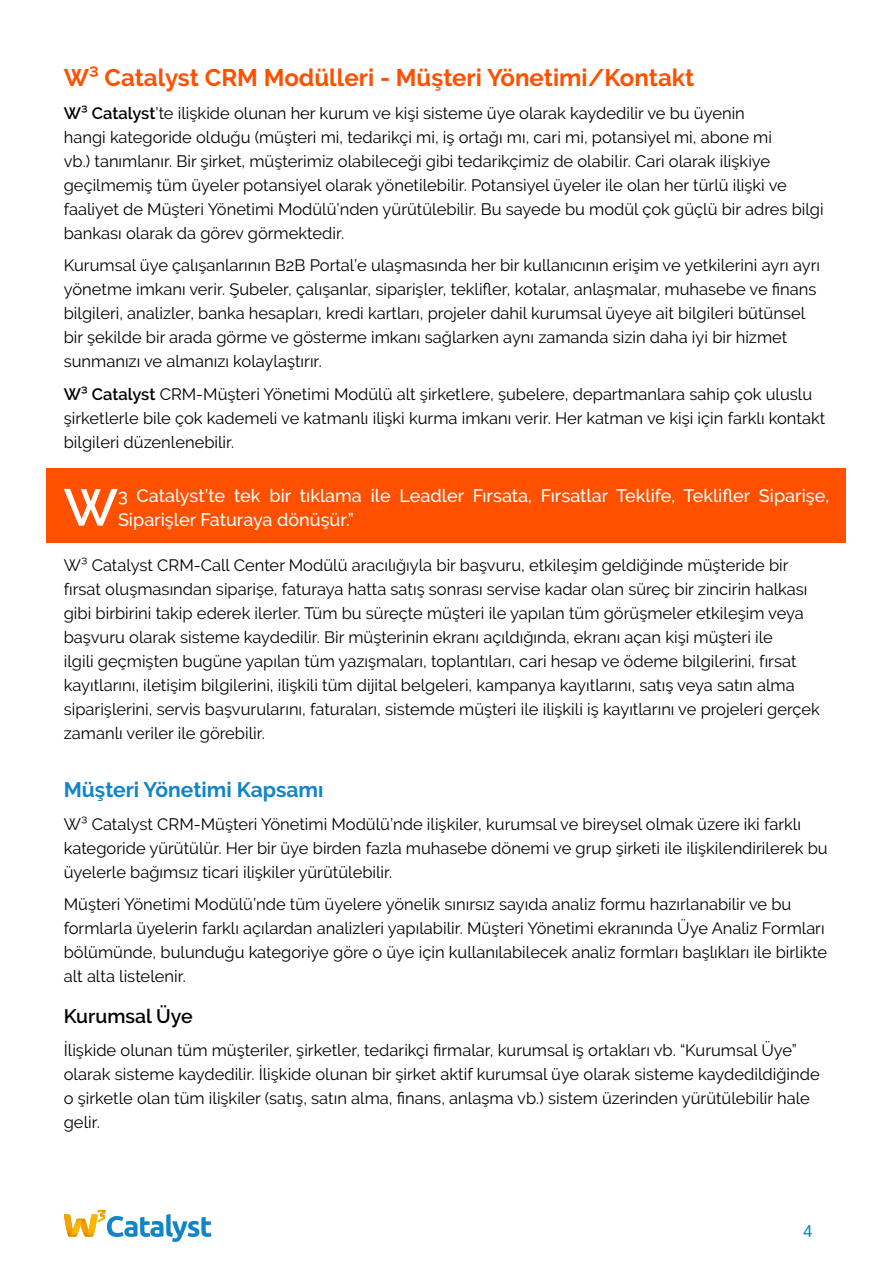
<style>
.page{position:relative;width:893px;height:1263px;background:#fff}
.page>*{position:absolute;margin:0;border:0;box-sizing:border-box;transform-origin:0 0}
.t1{font:600 51.75px "Raleway";color:#fff}
.t2{font:700 24px "Raleway";color:#ff5000}
.t3{font:700 21px "Raleway";color:#1185c7}
.t4{font:600 19.5px "Raleway";color:#000}
.t5{font:500 18px/24px "Raleway";color:#fff}
.t6{font:16.5px/24px "Raleway";color:#000}
.t7{font:16.5px "Roboto";color:#1185c7}
.s1{font-weight:600}
</style>
<div class="page">
<svg style="left:64px;top:1209px;width:147px;height:33px"></svg>
<div style="left:47px;top:468px;width:799px;height:75px;background:#ff5000"></div>
<h2 class="t2" style="left:64px;top:64px;width:632px">W³ Catalyst CRM Modülleri - Müşteri Yönetimi/Kontakt</h2>
<p class="t6" style="left:64px;top:101px;width:761px"><span class="s1">W³ Catalyst</span>’te ilişkide olunan her kurum ve kişi sisteme üye olarak kaydedilir ve bu üyenin<br>hangi kategoride olduğu (müşteri mi, tedarikçi mi, iş ortağı mı, cari mi, potansiyel mi, abone mi<br>vb.) tanımlanır. Bir şirket, müşterimiz olabileceği gibi tedarikçimiz de olabilir. Cari olarak ilişkiye geçilmemiş tüm üyeler potansiyel olarak yönetilebilir. Potansiyel üyeler ile olan her türlü ilişki ve faaliyet de Müşteri Yönetimi Modülü’nden yürütülebilir. Bu sayede bu modül çok güçlü bir adres bilgi bankası olarak da görev görmektedir.</p>
<p class="t6" style="left:64px;top:254px;width:758px">Kurumsal üye çalışanlarının B2B Portal’e ulaşmasında her bir kullanıcının erişim ve yetkilerini ayrı ayrı yönetme imkanı verir. Şubeler, çalışanlar, siparişler, teklifler, kotalar, anlaşmalar, muhasebe ve finans bilgileri, analizler, banka hesapları, kredi kartları, projeler dahil kurumsal üyeye ait bilgileri bütünsel bir şekilde bir arada görme ve gösterme imkanı sağlarken aynı zamanda sizin daha iyi bir hizmet sunmanızı ve almanızı kolaylaştırır.</p>
<p class="t6" style="left:64px;top:382px;width:763px"><span class="s1">W³ Catalyst</span> CRM-Müşteri Yönetimi Modülü alt şirketlere, şubelere, departmanlara sahip çok uluslu şirketlerle bile çok kademeli ve katmanlı ilişki kurma imkanı verir. Her katman ve kişi için farklı kontakt bilgileri düzenlenebilir.</p>
<h1 class="t1" style="left:64px;top:478px;width:56px">W</h1>
<p class="t5" style="left:118px;top:483px;width:713px">3 Catalyst’te tek bir tıklama ile Leadler Fırsata, Fırsatlar Teklife, Teklifler Siparişe,<br>Siparişler Faturaya dönüşür.”</p>
<p class="t6" style="left:64px;top:553px;width:758px">W³ Catalyst CRM-Call Center Modülü aracılığıyla bir başvuru, etkileşim geldiğinde müşteride bir fırsat oluşmasından siparişe, faturaya hatta satış sonrası servise kadar olan süreç bir zincirin halkası gibi birbirini takip ederek ilerler. Tüm bu süreçte müşteri ile yapılan tüm görüşmeler etkileşim veya başvuru olarak sisteme kaydedilir. Bir müşterinin ekranı açıldığında, ekranı açan kişi müşteri ile<br>ilgili geçmişten bugüne yapılan tüm yazışmaları, toplantıları, cari hesap ve ödeme bilgilerini, fırsat kayıtlarını, iletişim bilgilerini, ilişkili tüm dijital belgeleri, kampanya kayıtlarını, satış veya satın alma siparişlerini, servis başvurularını, faturaları, sistemde müşteri ile ilişkili iş kayıtlarını ve projeleri gerçek zamanlı veriler ile görebilir.</p>
<p class="t3" style="left:64px;top:778px;width:261px">Müşteri Yönetimi Kapsamı</p>
<p class="t6" style="left:64px;top:812px;width:765px">W³ Catalyst CRM-Müşteri Yönetimi Modülü’nde ilişkiler, kurumsal ve bireysel olmak üzere iki farklı kategoride yürütülür. Her bir üye birden fazla muhasebe dönemi ve grup şirketi ile ilişkilendirilerek bu üyelerle bağımsız ticari ilişkiler yürütülebilir.</p>
<p class="t6" style="left:64px;top:892px;width:765px">Müşteri Yönetimi Modülü’nde tüm üyelere yönelik sınırsız sayıda analiz formu hazırlanabilir ve bu formlarla üyelerin farklı açılardan analizleri yapılabilir. Müşteri Yönetimi ekranında Üye Analiz Formları bölümünde, bulunduğu kategoriye göre o üye için kullanılabilecek analiz formları başlıkları ile birlikte alt alta listelenir.</p>
<p class="t4" style="left:64px;top:1005px;width:130px">Kurumsal Üye</p>
<p class="t6" style="left:64px;top:1038px;width:757px">İlişkide olunan tüm müşteriler, şirketler, tedarikçi firmalar, kurumsal iş ortakları vb. “Kurumsal Üye” olarak sisteme kaydedilir. İlişkide olunan bir şirket aktif kurumsal üye olarak sisteme kaydedildiğinde o şirketle olan tüm ilişkiler (satış, satın alma, finans, anlaşma vb.) sistem üzerinden yürütülebilir hale gelir.</p>
<p class="t7" style="left:803px;top:1220px;width:11px">4</p>
</div>
